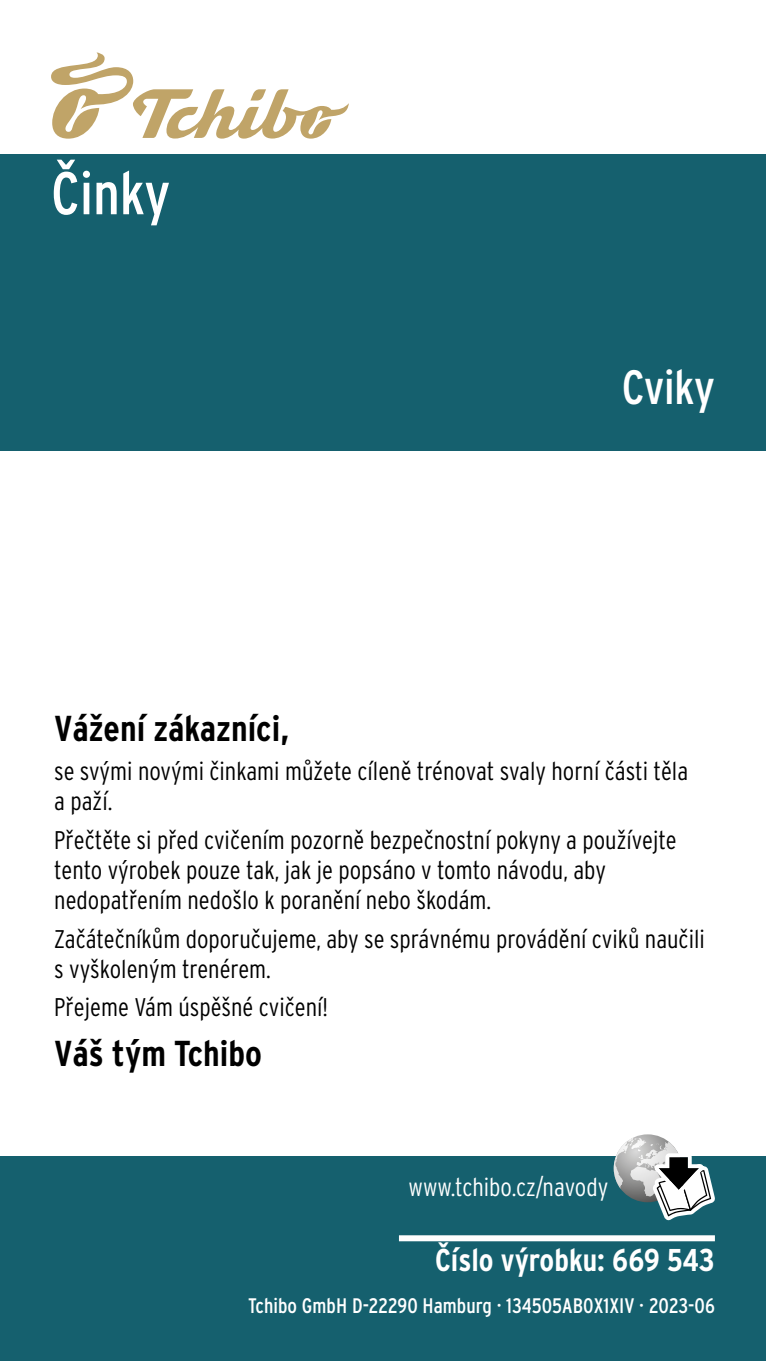
<style>
.page{position:relative;width:766px;height:1361px;background:#fff}
.page>*{position:absolute;margin:0;border:0;box-sizing:border-box;transform-origin:0 0}
.id_xtitel{font:condensed 60px "Interstate OT";color:#fff}
.id_xtitel-2{font:condensed 48px "Interstate OT";letter-spacing:-.01em;color:#fff}
.ID_ANREDE_GRUSS{font:700 condensed 36px "Interstate OT";color:#000}
.id_headline_xivz_lin{font:700 condensed 31.5px "Interstate OT";color:#fff}
.ID_FLIESSTEXT{font:300 condensed 25.5px/30px "Interstate OT";color:#000}
.ID_FLIESSTEXT-2{font:300 condensed 25.5px "Interstate OT";color:#fff}
.id_xkennung{font:condensed 21px "Interstate OT";color:#fff}
</style>
<div class="page">
<div style="left:0;top:1157px;width:765px;height:204px;background:#15606e"></div>
<svg style="left:51px;top:52px;width:298px;height:87px"></svg>
<div style="left:0;top:154px;width:765px;height:297px;background:#15606e"></div>
<svg style="left:613px;top:1134px;width:101px;height:86px"></svg>
<div style="left:399px;top:1235px;width:315px;height:6px;background:#fff"></div>
<p class="id_xtitel" style="left:51px;top:157px;width:121px">Činky</p>
<p class="id_xtitel-2" style="left:621px;top:359px;width:95px">Cviky</p>
<p class="ID_ANREDE_GRUSS" style="left:54px;top:707px;width:236px">Vážení zákazníci,</p>
<p class="ID_FLIESSTEXT" style="left:54px;top:756px;width:635px">se svými novými činkami můžete cíleně trénovat svaly horní části těla a paží.</p>
<p class="ID_FLIESSTEXT" style="left:54px;top:825px;width:623px">Přečtěte si před cvičením pozorně bezpečnostní pokyny a používejte tento výrobek pouze tak, jak je popsáno v tomto návodu, aby nedopatřením nedošlo k poranění nebo škodám.</p>
<p class="ID_FLIESSTEXT" style="left:54px;top:923px;width:652px">Začátečníkům doporučujeme, aby se správnému provádění cviků naučili s vyškoleným trenérem.</p>
<p class="ID_FLIESSTEXT" style="left:54px;top:992px;width:275px">Přejeme Vám úspěšné cvičení!</p>
<p class="ID_ANREDE_GRUSS" style="left:54px;top:1031px;width:209px">Váš tým Tchibo</p>
<p class="ID_FLIESSTEXT-2" style="left:408px;top:1172px;width:201px">www.tchibo.cz/navody</p>
<p class="id_headline_xivz_lin" style="left:435px;top:1240px;width:281px">Číslo výrobku: 669 543</p>
<p class="id_xkennung" style="left:248px;top:1292px;width:468px">Tchibo GmbH D-22290 Hamburg · 134505AB0X1XIV · 2023-06</p>
</div>
